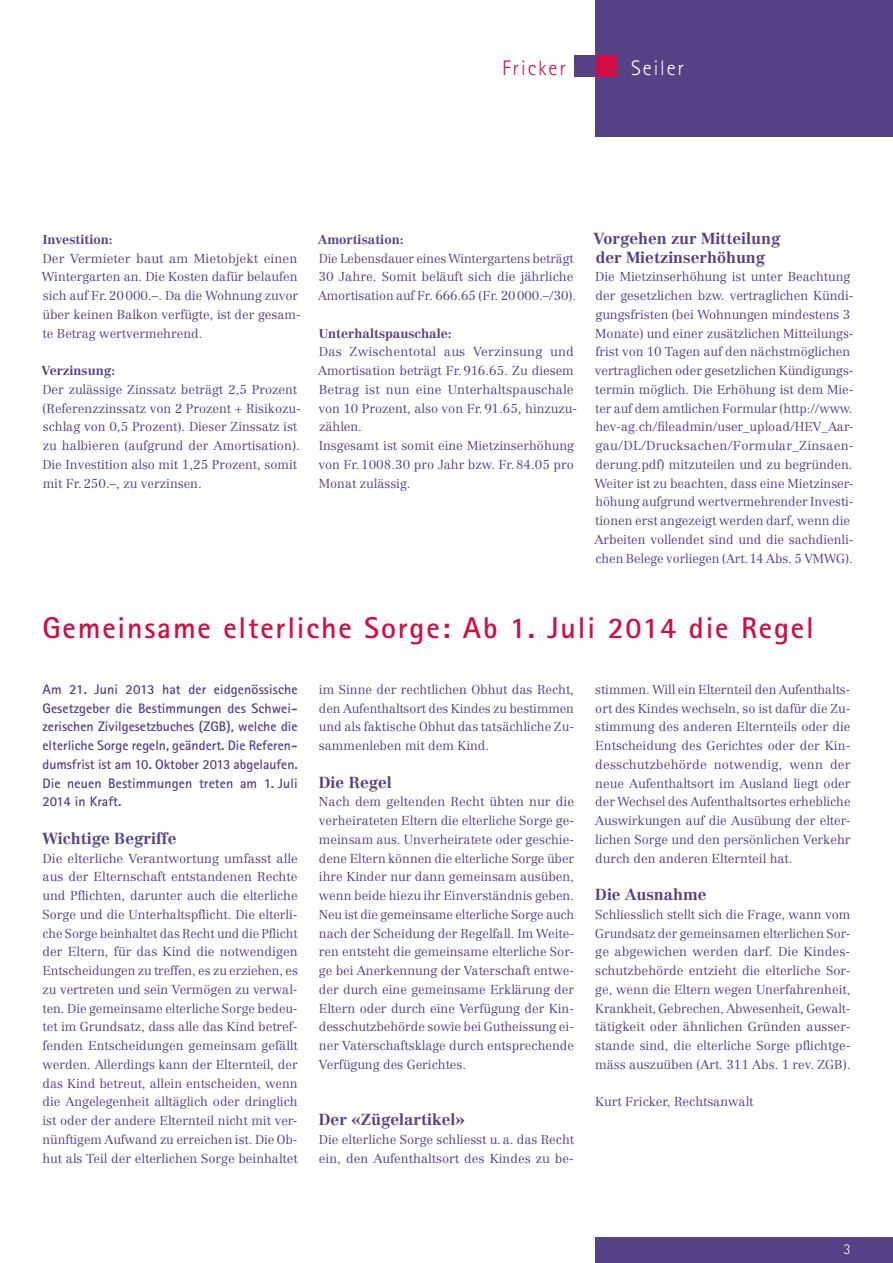
<style>
.page{position:relative;width:893px;height:1263px;background:#fff}
.page>*{position:absolute;margin:0;border:0;box-sizing:border-box;transform-origin:0 0}
.t1{font:700 30px "Rotis Sans Serif";letter-spacing:.06em;color:#d20d44}
.t2{font:300 21px "Rotis Sans Serif";letter-spacing:.09em;color:#d20d44}
.t3{font:300 21px "Rotis Sans Serif";letter-spacing:.09em;color:#fff}
.t4{font:700 15.75px/18.8px "Centennial";color:#554186}
.t5{font:300 15px "Rotis Sans Serif";color:#fff}
.t6{font:700 13.8px/18.8px "Rotis Sans Serif";letter-spacing:.005em;color:#554186;text-align:justify}
.t7{font:300 12.75px/18.8px "Centennial";color:#554186}
.t8{font:700 12.75px "Centennial";color:#554186}
</style>
<div class="page">
<div style="left:595px;top:0;width:298px;height:136px;background:#554186"></div>
<div style="left:595px;top:1237px;width:298px;height:26px;background:#554186"></div>
<div style="left:595px;top:55px;width:22px;height:22px;background:#d20d44"></div>
<div style="left:574px;top:55px;width:21px;height:22px;background:#554186"></div>
<h2 class="t2" style="left:502px;top:56px;width:65px">Fricker</h2>
<h2 class="t3" style="left:631px;top:56px;width:55px">Seiler</h2>
<p class="t8" style="left:43px;top:232px;width:71px">Investition:</p>
<p class="t7" style="left:42px;top:249px;width:260px">Der Vermieter baut am Mietobjekt einen Wintergarten an. Die Kosten dafür belaufen sich auf Fr.20000.–. Da die Wohnung zuvor über keinen Balkon verfügte, ist der gesam&shy;te Betrag wertvermehrend.</p>
<p class="t8" style="left:42px;top:363px;width:75px">Verzinsung:</p>
<p class="t7" style="left:42px;top:380px;width:260px">Der zulässige Zinssatz beträgt 2,5 Prozent (Referenzzinssatz von 2 Prozent + Risikozu&shy;schlag von 0,5 Prozent). Dieser Zinssatz ist zu halbieren (aufgrund der Amortisation).<br>Die Investition also mit 1,25 Prozent, somit mit Fr.250.–, zu verzinsen.</p>
<p class="t8" style="left:318px;top:232px;width:87px">Amortisation:</p>
<p class="t7" style="left:318px;top:249px;width:260px">Die Lebensdauer eines Wintergartens beträgt<br>30 Jahre. Somit beläuft sich die jährliche<br>Amortisation auf Fr. 666.65 (Fr. 20000.–/30).</p>
<p class="t8" style="left:319px;top:325px;width:134px">Unterhaltspauschale:</p>
<p class="t7" style="left:318px;top:342px;width:259px">Das Zwischentotal aus Verzinsung und Amortisation beträgt Fr.916.65. Zu diesem Betrag ist nun eine Unterhaltspauschale von 10 Prozent, also von Fr.91.65, hinzuzu&shy;zählen.<br>Insgesamt ist somit eine Mietzinserhöhung von Fr.1008.30 pro Jahr bzw. Fr.84.05 pro Monat zulässig.</p>
<p class="t4" style="left:593px;top:229px;width:188px">Vorgehen zur Mitteilung der Mietzinserhöhung</p>
<p class="t7" style="left:594px;top:267px;width:261px">Die Mietzinserhöhung ist unter Beachtung der gesetzlichen bzw. vertraglichen Kündi&shy;gungsfristen (bei Wohnungen mindestens 3<br>Monate) und einer zusätzlichen Mitteilungs&shy;frist von 10 Tagen auf den nächstmöglichen vertraglichen oder gesetzlichen Kündigungs&shy;termin möglich. Die Erhöhung ist dem Mie&shy;ter auf dem amtlichen Formular (http://www. hev-ag.ch/fileadmin/user_upload/HEV_Aar&shy;gau/DL/Drucksachen/Formular_Zinsaen&shy;derung.pdf) mitzuteilen und zu begründen.<br>Weiter ist zu beachten, dass eine Mietzinser&shy;höhung aufgrund wertvermehrender Investi&shy;tionen erst angezeigt werden darf, wenn die Arbeiten vollendet sind und die sachdienli&shy;chen Belege vorliegen (Art.14 Abs. 5 VMWG).</p>
<h1 class="t1" style="left:43px;top:608px;width:773px">Gemeinsame elterliche Sorge: Ab 1. Juli 2014 die Regel</h1>
<p class="t6" style="left:43px;top:679px;width:257px">Am 21. Juni 2013 hat der eidgenössische Gesetzgeber die Bestimmungen des Schwei&shy;zerischen Zivilgesetzbuches (ZGB), welche die elterliche Sorge regeln, geändert. Die Referen&shy;dumsfrist ist am 10. Oktober 2013 abgelaufen.<br>Die neuen Bestimmungen treten am 1. Juli 2014 in Kraft.</p>
<p class="t4" style="left:43px;top:829px;width:135px">Wichtige Begriffe</p>
<p class="t7" style="left:43px;top:849px;width:257px;text-align:justify">Die elterliche Verantwortung umfasst alle aus der Elternschaft entstandenen Rechte und Pflichten, darunter auch die elterliche Sorge und die Unterhaltspflicht. Die elterli&shy;che Sorge beinhaltet das Recht und die Pflicht der Eltern, für das Kind die notwendigen Entscheidungen zu treffen, es zu erziehen, es zu vertreten und sein Vermögen zu verwal&shy;ten. Die gemeinsame elterliche Sorge bedeu&shy;tet im Grundsatz, dass alle das Kind betref&shy;fenden Entscheidungen gemeinsam gefällt werden. Allerdings kann der Elternteil, der das Kind betreut, allein entscheiden, wenn die Angelegenheit alltäglich oder dringlich ist oder der andere Elternteil nicht mit ver&shy;nünftigem Aufwand zu erreichen ist. Die Ob&shy;hut als Teil der elterlichen Sorge beinhaltet</p>
<p class="t7" style="left:319px;top:680px;width:257px;text-align:justify">im Sinne der rechtlichen Obhut das Recht, den Aufenthaltsort des Kindes zu bestimmen und als faktische Obhut das tatsächliche Zu&shy;sammenleben mit dem Kind.</p>
<p class="t4" style="left:319px;top:772px;width:74px">Die Regel</p>
<p class="t7" style="left:319px;top:792px;width:257px;text-align:justify">Nach dem geltenden Recht übten nur die verheirateten Eltern die elterliche Sorge ge&shy;meinsam aus. Unverheiratete oder geschie&shy;dene Eltern können die elterliche Sorge über ihre Kinder nur dann gemeinsam ausüben, wenn beide hiezu ihr Einverständnis geben.<br>Neu ist die gemeinsame elterliche Sorge auch nach der Scheidung der Regelfall. Im Weite&shy;ren entsteht die gemeinsame elterliche Sor&shy;ge bei Anerkennung der Vaterschaft entwe&shy;der durch eine gemeinsame Erklärung der Eltern oder durch eine Verfügung der Kin&shy;desschutzbehörde sowie bei Gutheissung ei&shy;ner Vaterschaftsklage durch entsprechende Verfügung des Gerichtes.</p>
<p class="t4" style="left:319px;top:1110px;width:148px">Der «Zügelartikel»</p>
<p class="t7" style="left:319px;top:1130px;width:257px">Die elterliche Sorge schliesst u.a. das Recht ein, den Aufenthaltsort des Kindes zu be-</p>
<p class="t7" style="left:595px;top:680px;width:257px;text-align:justify">stimmen. Will ein Elternteil den Aufenthalts&shy;ort des Kindes wechseln, so ist dafür die Zu&shy;stimmung des anderen Elternteils oder die Entscheidung des Gerichtes oder der Kin&shy;desschutzbehörde notwendig, wenn der neue Aufenthaltsort im Ausland liegt oder der Wechsel des Aufenthaltsortes erhebliche Auswirkungen auf die Ausübung der elter&shy;lichen Sorge und den persönlichen Verkehr durch den anderen Elternteil hat.</p>
<p class="t4" style="left:595px;top:885px;width:113px">Die Ausnahme</p>
<p class="t7" style="left:595px;top:905px;width:257px">Schliesslich stellt sich die Frage, wann vom Grundsatz der gemeinsamen elterlichen Sor&shy;ge abgewichen werden darf. Die Kindes&shy;schutzbehörde entzieht die elterliche Sor&shy;ge, wenn die Eltern wegen Unerfahrenheit, Krankheit, Gebrechen, Abwesenheit, Gewalt&shy;tätigkeit oder ähnlichen Gründen ausser&shy;stande sind, die elterliche Sorge pflichtge&shy;mäss auszuüben (Art. 311 Abs. 1 rev. ZGB).</p>
<p class="t7" style="left:595px;top:1092px;width:160px">Kurt Fricker, Rechtsanwalt</p>
<p class="t5" style="left:844px;top:1241px;width:9px">3</p>
</div>
